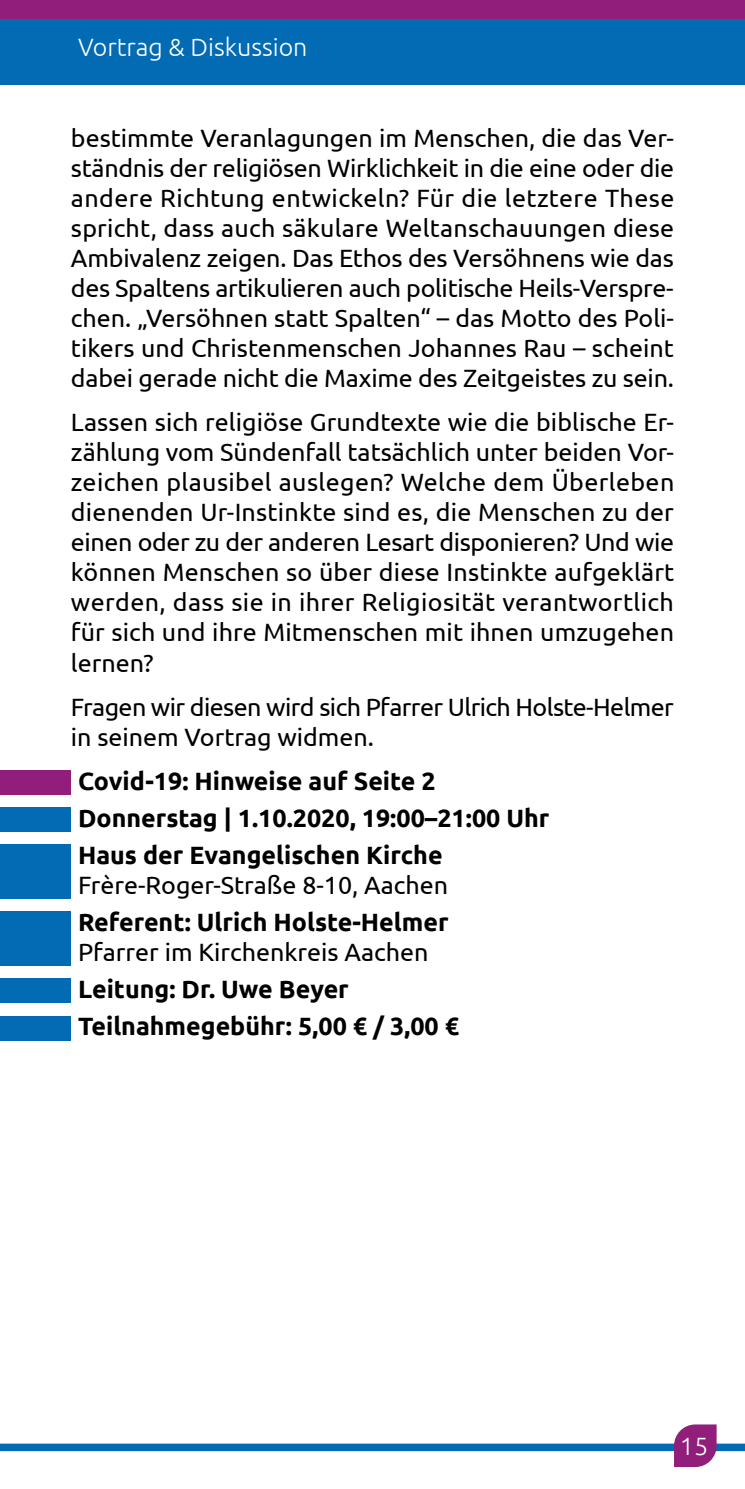
<style>
.page{position:relative;width:745px;height:1489px;background:#fff}
.page>*{position:absolute;margin:0;border:0;box-sizing:border-box;transform-origin:0 0}
.t1{font:25px/30px "Ubuntu";color:#000;text-align:justify}
.t2{font:700 25px/37px "Ubuntu";color:#000}
.t3{font:25px/30px "Ubuntu";letter-spacing:-.025em;color:#000}
.t4{font:300 25px "Ubuntu";color:#fff}
</style>
<div class="page">
<div style="left:0;top:19px;width:744px;height:66px;background:#026bb3"></div>
<div style="left:0;top:0;width:744px;height:19px;background:#901e7a"></div>
<div style="left:0;top:1443px;width:744px;height:7px;background:#026bb3"></div>
<svg style="left:673px;top:1424px;width:43px;height:42px;background:#9d3a8a"></svg>
<div style="left:0;top:770px;width:71px;height:24px;background:#901e7a"></div>
<div style="left:0;top:807px;width:71px;height:24px;background:#026bb3"></div>
<div style="left:0;top:844px;width:71px;height:54px;background:#026bb3"></div>
<div style="left:0;top:911px;width:71px;height:54px;background:#026bb3"></div>
<div style="left:0;top:978px;width:71px;height:24px;background:#026bb3"></div>
<div style="left:0;top:1016px;width:71px;height:24px;background:#026bb3"></div>
<p class="t4" style="left:78px;top:32px;width:231px">Vortrag &amp; Diskussion</p>
<p class="t1" style="left:71px;top:122px;width:604px">bestimmte Veranlagungen im Menschen, die das Ver&shy;ständnis der religiösen Wirklichkeit in die eine oder die andere Richtung entwickeln? Für die letztere These spricht, dass auch säkulare Weltanschauungen diese Ambivalenz zeigen. Das Ethos des Versöhnens wie das des Spaltens artikulieren auch politische Heils-Verspre&shy;chen. „Versöhnen statt Spalten“ – das Motto des Poli&shy;tikers und Christenmenschen Johannes Rau – scheint dabei gerade nicht die Maxime des Zeitgeistes zu sein.</p>
<p class="t1" style="left:71px;top:406px;width:604px">Lassen sich religiöse Grundtexte wie die biblische Er&shy;zählung vom Sündenfall tatsächlich unter beiden Vor&shy;zeichen plausibel auslegen? Welche dem Überleben dienenden Ur-Instinkte sind es, die Menschen zu der einen oder zu der anderen Lesart disponieren? Und wie können Menschen so über diese Instinkte aufgeklärt werden, dass sie in ihrer Religiosität verantwortlich für sich und ihre Mitmenschen mit ihnen umzugehen lernen?</p>
<p class="t3" style="left:71px;top:691px;width:604px">Fragen wir diesen wird sich Pfarrer Ulrich Holste-Helmer in seinem Vortrag widmen.</p>
<p class="t2" style="left:78px;top:762px;width:472px">Covid-19: Hinweise auf Seite 2<br>Donnerstag | 1.10.2020, 19:00–21:00 Uhr<br>Haus der Evangelischen Kirche</p>
<p class="t1" style="left:78px;top:869px;width:371px">Frère-Roger-Straße 8-10, Aachen</p>
<p class="t2" style="left:78px;top:903px;width:372px">Referent: Ulrich Holste-Helmer</p>
<p class="t1" style="left:78px;top:936px;width:351px">Pfarrer im Kirchenkreis Aachen</p>
<p class="t2" style="left:78px;top:970px;width:382px">Leitung: Dr. Uwe Beyer<br>Teilnahmegebühr: 5,00 € / 3,00 €</p>
<p class="t4" style="left:679px;top:1431px;width:30px">15</p>
</div>
